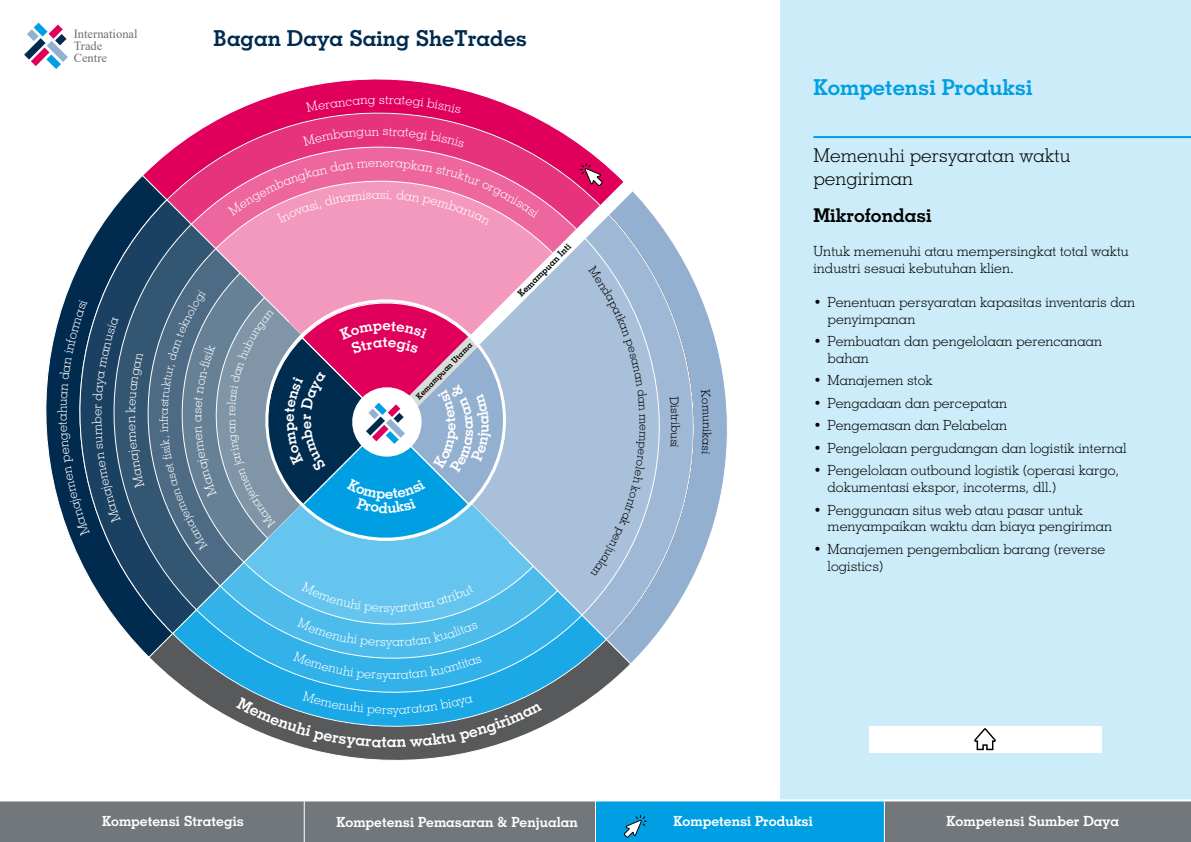
<style>
.page{position:relative;width:1191px;height:842px;background:#fff}
.page>*{position:absolute;margin:0;border:0;box-sizing:border-box;transform-origin:0 0}
.t1{font:700 22px "BCVV";color:#002b4f}
.t2{font:700 22px "BCVV";color:#009fe3}
.t3{font:19px/22.8px "BCVV";color:#000}
.t4{font:700 19px "BCVV";color:#000}
.t5{font:700 16px "BCVV";color:#fff}
.t6{font:14px/16.8px "BCVV";color:#000}
.t7{font:700 14px "BCVV";color:#fff}
.t8{font:13px "BCVV";color:#fff}
.t9{font:12.5px/12px "Times New Roman";color:#707070}
.t10{font:12px "BCVV";color:#000}
.t11{font:12px "BCVV";color:#fff}
.t12{font:700 9px "BCVV";color:#000}
.t13{font:700 8px "BCVV";color:#000}
</style>
<div class="page">
<div style="left:780px;top:0;width:411px;height:842px;background:#ccecf9"></div>
<svg style="left:24px;top:23px;width:44px;height:46px"></svg>
<hr style="left:813px;top:136px;width:378px;height:2px;background:#009fe3">
<div style="left:596px;top:801px;width:289px;height:41px;background:#009fe3"></div>
<div style="left:305px;top:801px;width:290px;height:41px;background:#71777a"></div>
<div style="left:0;top:801px;width:304px;height:41px;background:#71777a"></div>
<div style="left:885px;top:801px;width:306px;height:41px;background:#71777a"></div>
<svg style="left:623px;top:814px;width:24px;height:24px"></svg>
<hr style="left:884px;top:801px;width:1px;height:41px;background:#fff">
<hr style="left:0;top:799px;width:1191px;height:2px;background:#fff">
<div style="left:869px;top:726px;width:232px;height:27px;background:#fff"></div>
<svg style="left:974px;top:728px;width:22px;height:23px"></svg>
<svg style="left:45px;top:175px;width:121px;height:481px"></svg>
<svg style="left:148px;top:634px;width:462px;height:127px"></svg>
<svg style="left:166px;top:82px;width:433px;height:117px"></svg>
<svg style="left:49px;top:199px;width:141px;height:435px"></svg>
<svg style="left:172px;top:610px;width:435px;height:147px"></svg>
<svg style="left:647px;top:208px;width:77px;height:433px"></svg>
<svg style="left:190px;top:119px;width:387px;height:105px;background:#e5367d"></svg>
<svg style="left:86px;top:224px;width:129px;height:386px;background:#2b4b6a"></svg>
<svg style="left:196px;top:587px;width:387px;height:133px;background:#4898bc"></svg>
<svg style="left:647px;top:228px;width:40px;height:388px;background:#a2bad7"></svg>
<svg style="left:124px;top:248px;width:103px;height:339px;background:#385975"></svg>
<svg style="left:161px;top:272px;width:66px;height:291px;background:#46667f"></svg>
<svg style="left:217px;top:297px;width:10px;height:242px;background:#748c9f"></svg>
<svg style="left:701px;top:390px;width:9px;height:31px"></svg>
<svg style="left:702px;top:429px;width:9px;height:25px"></svg>
<svg style="left:670px;top:396px;width:10px;height:52px"></svg>
<svg style="left:306px;top:98px;width:69px;height:14px"></svg>
<svg style="left:385px;top:96px;width:76px;height:18px"></svg>
<div style="left:303px;top:127px;width:161px;height:20px;background:#e6337c"></div>
<svg style="left:57px;top:299px;width:87px;height:237px;background:#214665"></svg>
<svg style="left:159px;top:289px;width:58px;height:261px;background:#57748b"></svg>
<svg style="left:236px;top:691px;width:151px;height:57px;background:#55889f"></svg>
<svg style="left:393px;top:696px;width:149px;height:51px;background:#4f8399"></svg>
<svg style="left:227px;top:159px;width:420px;height:523px;background:#989ec5"></svg>
<p class="t9" style="left:74px;top:28px;width:65px">International<br>Trade<br>Centre</p>
<h1 class="t1" style="left:213px;top:25px;width:315px">Bagan Daya Saing SheTrades</h1>
<p class="t8" style="left:379px;top:91px;width:8px">s</p>
<p class="t11" style="left:156px;top:419px;width:6px;rotate:-90deg">r</p>
<p class="t8" style="left:189px;top:422px;width:9px;rotate:-90deg">a</p>
<p class="t8" style="left:380px;top:186px;width:8px">s</p>
<p class="t13" style="left:414px;top:394px;width:77px;rotate:-45deg">Kemampuan Utama</p>
<p class="t12" style="left:515px;top:291px;width:72px;rotate:-45deg">Kemampuan Inti</p>
<p class="t8" style="left:386px;top:634px;width:8px">y</p>
<p class="t8" style="left:387px;top:701px;width:8px">s</p>
<p class="t5" style="left:387px;top:732px;width:11px">a</p>
<p class="t10" style="left:683px;top:422px;width:5px;rotate:90deg">i</p>
<p class="t10" style="left:714px;top:422px;width:8px;rotate:90deg">n</p>
<h1 class="t2" style="left:813px;top:73px;width:220px">Kompetensi Produksi</h1>
<h2 class="t3" style="left:813px;top:144px;width:259px">Memenuhi persyaratan waktu pengiriman</h2>
<h2 class="t4" style="left:813px;top:204px;width:120px">Mikrofondasi</h2>
<p class="t6" style="left:813px;top:243px;width:317px">Untuk memenuhi atau mempersingkat total waktu industri sesuai kebutuhan klien.</p>
<p class="t6" style="left:827px;top:293px;width:309px;text-indent:-14px">• Penentuan persyaratan kapasitas inventaris dan penyimpanan</p>
<p class="t6" style="left:827px;top:333px;width:276px;text-indent:-14px">• Pembuatan dan pengelolaan perencanaan bahan</p>
<p class="t6" style="left:813px;top:372px;width:121px">• Manajemen stok</p>
<p class="t6" style="left:813px;top:394px;width:195px">• Pengadaan dan percepatan</p>
<p class="t6" style="left:813px;top:417px;width:195px">• Pengemasan dan Pelabelan</p>
<p class="t6" style="left:813px;top:439px;width:315px">• Pengelolaan pergudangan dan logistik internal</p>
<p class="t6" style="left:827px;top:462px;width:293px;text-indent:-14px">• Pengelolaan outbound logistik (operasi kargo, dokumentasi ekspor, incoterms, dll.)</p>
<p class="t6" style="left:827px;top:501px;width:286px;text-indent:-14px">• Penggunaan situs web atau pasar untuk menyampaikan waktu dan biaya pengiriman</p>
<p class="t6" style="left:827px;top:540px;width:279px;text-indent:-14px">• Manajemen pengembalian barang (reverse logistics)</p>
<p class="t7" style="left:102px;top:813px;width:143px">Kompetensi Strategis</p>
<p class="t7" style="left:336px;top:813px;width:243px">Kompetensi Pemasaran &amp; Penjualan</p>
<p class="t7" style="left:673px;top:813px;width:141px">Kompetensi Produksi</p>
<p class="t7" style="left:946px;top:813px;width:174px">Kompetensi Sumber Daya</p>
</div>
